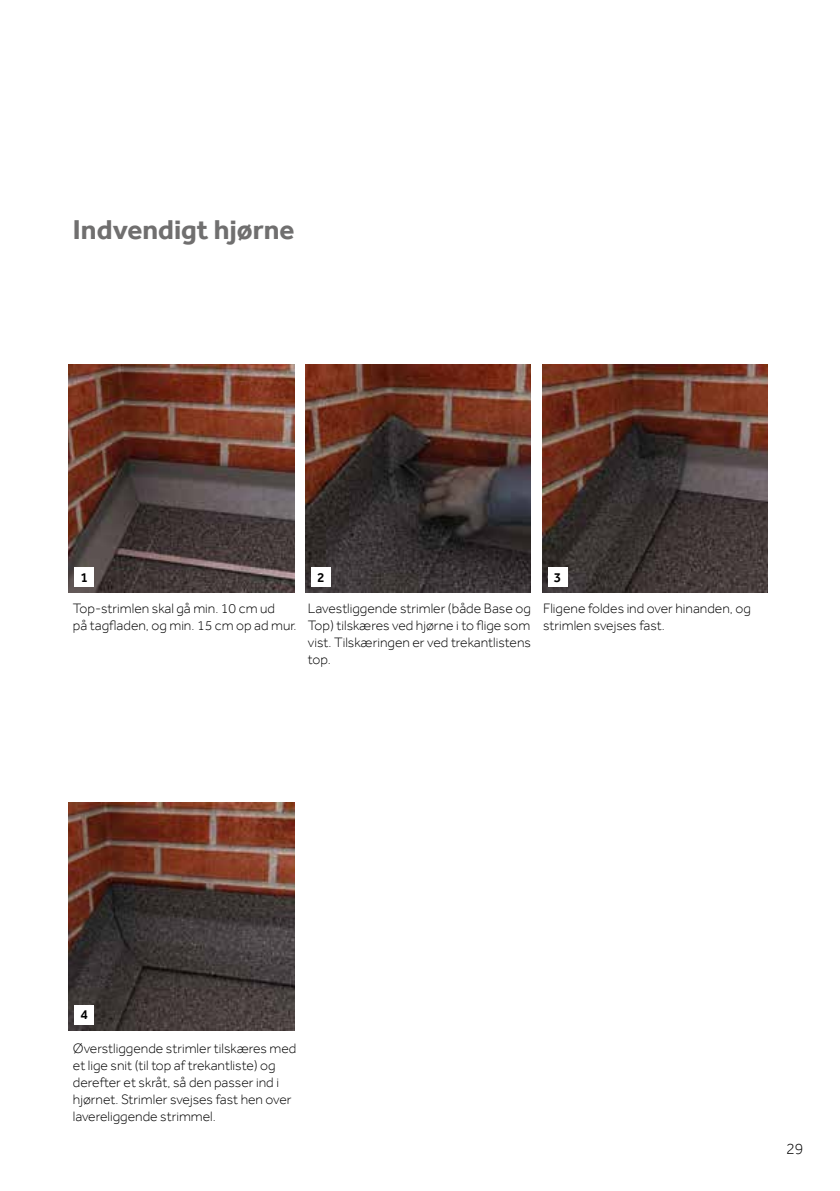
<style>
.page{position:relative;width:840px;height:1191px;background:#fff}
.page>*{position:absolute;margin:0;border:0;box-sizing:border-box;transform-origin:0 0}
.t1{font:700 28px "Effra";color:#706f6f}
.t2{font:300 16px "Effra";color:#000}
.t3{font:300 14px/17px "Effra";color:#000}
.t4{font:500 14px "Effra";color:#000}
</style>
<div class="page">
<img style="left:542px;top:365px;width:225px;height:227px">
<div style="left:547px;top:567px;width:20px;height:20px;background:#fff"></div>
<img style="left:69px;top:365px;width:225px;height:227px">
<div style="left:74px;top:567px;width:20px;height:20px;background:#fff"></div>
<img style="left:69px;top:802px;width:225px;height:228px">
<div style="left:74px;top:1005px;width:20px;height:19px;background:#fff"></div>
<img style="left:305px;top:365px;width:225px;height:227px">
<div style="left:311px;top:567px;width:19px;height:20px;background:#fff"></div>
<h1 class="t1" style="left:73px;top:212px;width:223px">Indvendigt hjørne</h1>
<p class="t4" style="left:317px;top:568px;width:9px">2</p>
<p class="t4" style="left:80px;top:568px;width:9px">1</p>
<p class="t4" style="left:553px;top:568px;width:9px">3</p>
<p class="t3" style="left:73px;top:599px;width:225px">Top-strimlen skal gå min. 10 cm ud<br>på tagfladen, og min. 15 cm op ad mur.</p>
<p class="t3" style="left:308px;top:599px;width:224px;text-align:justify">Lavestliggende strimler (både Base og Top) tilskæres ved hjørne i to flige som vist. Tilskæringen er ved trekantlistens top.</p>
<p class="t3" style="left:542px;top:599px;width:209px">Fligene foldes ind over hinanden, og strimlen svejses fast.</p>
<p class="t4" style="left:80px;top:1006px;width:9px">4</p>
<p class="t3" style="left:73px;top:1039px;width:225px">Øverstliggende strimler tilskæres med et lige snit (til top af trekantliste) og derefter et skråt, så den passer ind i hjørnet. Strimler svejses fast hen over lavereliggende strimmel.</p>
<p class="t2" style="left:785px;top:1139px;width:19px">29</p>
</div>
